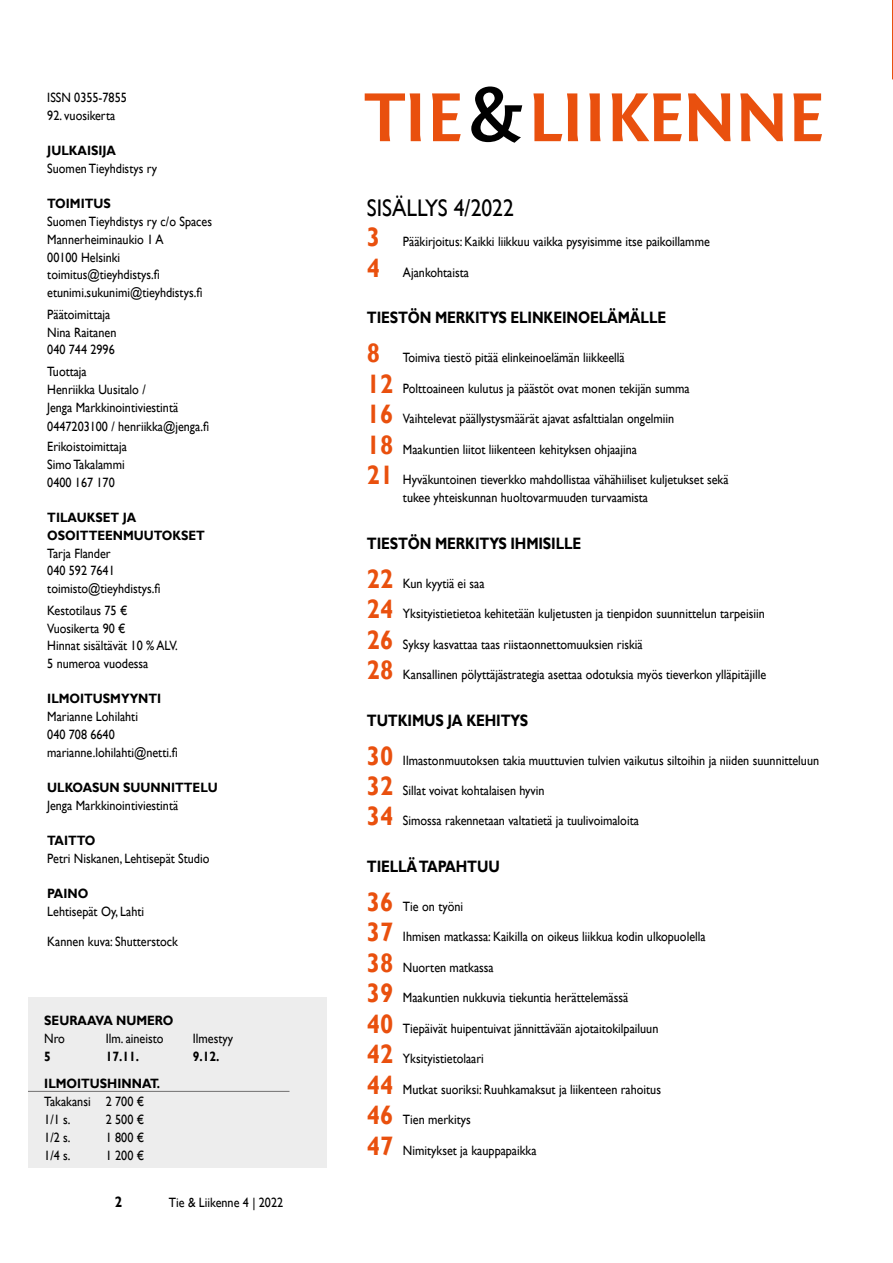
<style>
.page{position:relative;width:893px;height:1263px;background:#fff}
.page>*{position:absolute;margin:0;border:0;box-sizing:border-box;transform-origin:0 0}
.t1{font:24px "Gill Sans";color:#000;scale:.9 1}
.t2{font:700 16.5px "Gill Sans";letter-spacing:-.01em;color:#000;scale:.84 1}
.t3{font:700 15px "Gill Sans";color:#000;scale:.9 1}
.t4{font:13.5px/17.7px "Gill Sans";color:#000;scale:.9 1}
.t5{font:700 13.5px/17.7px "Gill Sans";color:#000;scale:.9 1}
.s1{font-weight:700;font-size:26.7px;color:#e9500e}
</style>
<div class="page">
<svg style="left:533px;top:93px;width:289px;height:48px"></svg>
<svg style="left:471px;top:86px;width:51px;height:57px"></svg>
<svg style="left:365px;top:93px;width:96px;height:48px"></svg>
<div style="left:29px;top:997px;width:298px;height:171px;background:#ededed"></div>
<hr style="left:28px;top:1091px;width:261px;height:1px;background:#706f6f">
<svg style="left:892px;top:0;width:1px;height:80px"></svg>
<p class="t4" style="left:47px;top:89px;width:90px">ISSN 0355-7855</p>
<p class="t4" style="left:47px;top:107px;width:77px">92. vuosikerta</p>
<p class="t5" style="left:47px;top:142px;width:78px">JULKAISIJA</p>
<p class="t4" style="left:47px;top:160px;width:124px">Suomen Tieyhdistys ry</p>
<p class="t5" style="left:47px;top:195px;width:72px">TOIMITUS</p>
<p class="t4" style="left:47px;top:213px;width:185px">Suomen Tieyhdistys ry c/o Spaces<br>Mannerheiminaukio 1 A<br>00100 Helsinki toimitus@tieyhdistys.fi etunimi.sukunimi@tieyhdistys.fi</p>
<p class="t4" style="left:47px;top:306px;width:78px">Päätoimittaja<br>Nina Raitanen<br>040 744 2996</p>
<p class="t4" style="left:47px;top:363px;width:147px">Tuottaja<br>Henriikka Uusitalo /<br>Jenga Markkinointiviestintä</p>
<p class="t4" style="left:47px;top:416px;width:181px;line-height:20.4px">0447203100 / henriikka@jenga.fi<br>Erikoistoimittaja</p>
<p class="t4" style="left:47px;top:456px;width:88px">Simo Takalammi<br>0400 167 170</p>
<p class="t5" style="left:47px;top:509px;width:177px">TILAUKSET JA<br>OSOITTEENMUUTOKSET</p>
<p class="t4" style="left:47px;top:544px;width:127px">Tarja Flander<br>040 592 7641 toimisto@tieyhdistys.fi</p>
<p class="t4" style="left:47px;top:602px;width:146px">Kestotilaus 75 €<br>Vuosikerta 90 €<br>Hinnat sisältävät 10 % ALV.<br>5 numeroa vuodessa</p>
<p class="t5" style="left:47px;top:690px;width:128px">ILMOITUSMYYNTI</p>
<p class="t4" style="left:47px;top:708px;width:146px">Marianne Lohilahti<br>040 708 6640 marianne.lohilahti@netti.fi</p>
<p class="t5" style="left:47px;top:779px;width:191px">ULKOASUN SUUNNITTELU</p>
<p class="t4" style="left:47px;top:796px;width:147px">Jenga Markkinointiviestintä</p>
<p class="t5" style="left:47px;top:832px;width:55px">TAITTO</p>
<p class="t4" style="left:47px;top:850px;width:182px">Petri Niskanen, Lehtisepät Studio</p>
<p class="t5" style="left:47px;top:885px;width:47px">PAINO</p>
<p class="t4" style="left:47px;top:903px;width:109px">Lehtisepät Oy, Lahti</p>
<p class="t4" style="left:47px;top:933px;width:147px">Kannen kuva: Shutterstock</p>
<p class="t5" style="left:44px;top:1012px;width:145px">SEURAAVA NUMERO</p>
<p class="t4" style="left:44px;top:1030px;width:25px">Nro</p>
<p class="t4" style="left:106px;top:1030px;width:66px">Ilm. aineisto</p>
<p class="t4" style="left:193px;top:1030px;width:46px">Ilmestyy</p>
<p class="t5" style="left:44px;top:1048px;width:9px">5</p>
<p class="t5" style="left:106px;top:1048px;width:39px">17.11.</p>
<p class="t5" style="left:193px;top:1048px;width:31px">9.12.</p>
<p class="t5" style="left:44px;top:1075px;width:130px">ILMOITUSHINNAT.</p>
<p class="t4" style="left:44px;top:1092px;width:113px">Takakansi 2 700 €<br>1/1 s.</p>
<p class="t4" style="left:106px;top:1110px;width:44px">2 500 €</p>
<p class="t4" style="left:44px;top:1128px;width:31px">1/2 s.</p>
<p class="t4" style="left:106px;top:1128px;width:44px">1 800 €</p>
<p class="t4" style="left:44px;top:1146px;width:31px">1/4 s.</p>
<p class="t4" style="left:106px;top:1146px;width:44px">1 200 €</p>
<p class="t3" style="left:115px;top:1193px;width:10px">2</p>
<p class="t4" style="left:169px;top:1194px;width:129px">Tie &amp; Liikenne 4 | 2022</p>
<h1 class="t1" style="left:367px;top:194px;width:165px">SISÄLLYS 4/2022</h1>
<p class="t4" style="left:367px;top:233px;width:383px"><span class="s1">3</span> Pääkirjoitus: Kaikki liikkuu vaikka pysyisimme itse paikoillamme</p>
<p class="t4" style="left:367px;top:264px;width:115px"><span class="s1">4</span> Ajankohtaista</p>
<p class="t2" style="left:367px;top:308px;width:358px">TIESTÖN MERKITYS ELINKEINOELÄMÄLLE</p>
<p class="t4" style="left:367px;top:349px;width:288px"><span class="s1">8</span> Toimiva tiestö pitää elinkeinoelämän liikkeellä</p>
<p class="t4" style="left:367px;top:380px;width:360px"><span class="s1">12</span> Polttoaineen kulutus ja päästöt ovat monen tekijän summa</p>
<p class="t4" style="left:367px;top:410px;width:343px"><span class="s1">16</span> Vaihtelevat päällystysmäärät ajavat asfalttialan ongelmiin</p>
<p class="t4" style="left:367px;top:441px;width:302px"><span class="s1">18</span> Maakuntien liitot liikenteen kehityksen ohjaajina</p>
<p class="t4" style="left:403px;top:471px;width:363px;text-indent:-36px"><span class="s1">21</span> Hyväkuntoinen tieverkko mahdollistaa vähähiiliset kuljetukset sekä tukee yhteiskunnan huoltovarmuuden turvaamista</p>
<p class="t2" style="left:367px;top:533px;width:257px">TIESTÖN MERKITYS IHMISILLE</p>
<p class="t4" style="left:367px;top:574px;width:132px"><span class="s1">22</span> Kun kyytiä ei saa</p>
<p class="t4" style="left:367px;top:605px;width:444px"><span class="s1">24</span> Yksityistietietoa kehitetään kuljetusten ja tienpidon suunnittelun tarpeisiin</p>
<p class="t4" style="left:367px;top:635px;width:308px"><span class="s1">26</span> Syksy kasvattaa taas riistaonnettomuuksien riskiä</p>
<p class="t4" style="left:367px;top:666px;width:445px"><span class="s1">28</span> Kansallinen pölyttäjästrategia asettaa odotuksia myös tieverkon ylläpitäjille</p>
<p class="t2" style="left:367px;top:710px;width:193px">TUTKIMUS JA KEHITYS</p>
<p class="t4" style="left:367px;top:751px;width:504px"><span class="s1">30</span> Ilmastonmuutoksen takia muuttuvien tulvien vaikutus siltoihin ja niiden suunnitteluun</p>
<p class="t4" style="left:367px;top:782px;width:199px"><span class="s1">32</span> Sillat voivat kohtalaisen hyvin</p>
<p class="t4" style="left:367px;top:812px;width:304px"><span class="s1">34</span> Simossa rakennetaan valtatietä ja tuulivoimaloita</p>
<p class="t2" style="left:367px;top:856px;width:160px">TIELLÄ TAPAHTUU</p>
<p class="t4" style="left:367px;top:898px;width:108px"><span class="s1">36</span> Tie on työni</p>
<p class="t4" style="left:367px;top:928px;width:378px"><span class="s1">37</span> Ihmisen matkassa: Kaikilla on oikeus liikkua kodin ulkopuolella</p>
<p class="t4" style="left:367px;top:959px;width:142px"><span class="s1">38</span> Nuorten matkassa</p>
<p class="t4" style="left:367px;top:989px;width:292px"><span class="s1">39</span> Maakuntien nukkuvia tiekuntia herättelemässä</p>
<p class="t4" style="left:367px;top:1019px;width:325px"><span class="s1">40</span> Tiepäivät huipentuivat jännittävään ajotaitokilpailuun</p>
<p class="t4" style="left:367px;top:1050px;width:132px"><span class="s1">42</span> Yksityistietolaari</p>
<p class="t4" style="left:367px;top:1080px;width:328px"><span class="s1">44</span> Mutkat suoriksi: Ruuhkamaksut ja liikenteen rahoitus</p>
<p class="t4" style="left:367px;top:1111px;width:117px"><span class="s1">46</span> Tien merkitys</p>
<p class="t4" style="left:367px;top:1141px;width:190px"><span class="s1">47</span> Nimitykset ja kauppapaikka</p>
</div>
